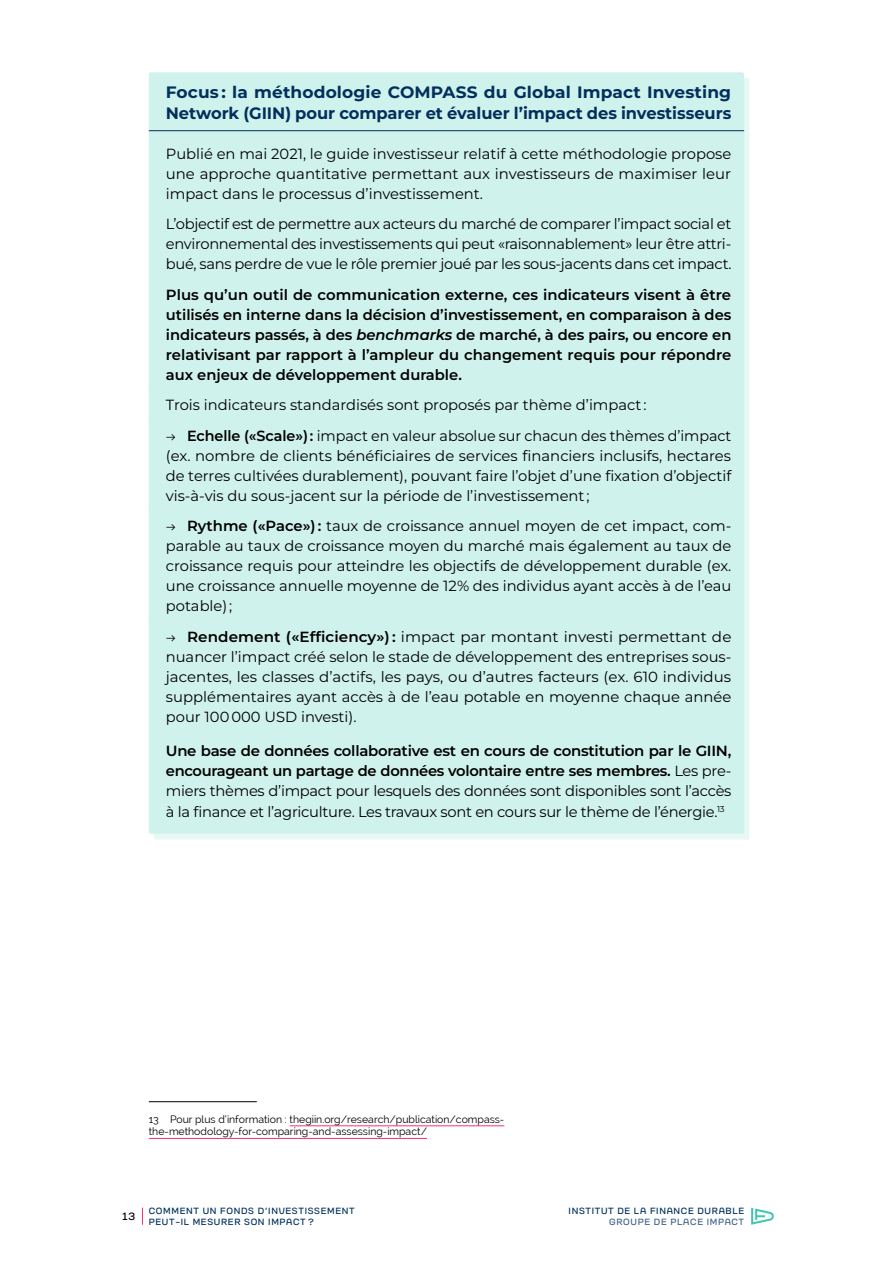
<style>
.page{position:relative;width:893px;height:1263px;background:#fff}
.page>*{position:absolute;margin:0;border:0;box-sizing:border-box;transform-origin:0 0}
.t1{font:700 16.5px/21px "Montserrat";color:#02305d}
.t2{font:14.7px/20px "Montserrat";color:#000;text-align:justify}
.t3{font:600 14.7px/20px "Montserrat";color:#000;text-align:justify}
.t4{font:10.5px/12.6px "Raleway";color:#000}
.t5{font:10.5px "Toroka";color:#000}
.t6{font:9px/10.8px "Toroka";letter-spacing:.075em;color:#02305d}
.t7{font:9px "Toroka";letter-spacing:.075em;color:#416486}
.s1{font-style:italic}
.s2{font-weight:600}
</style>
<div class="page">
<svg style="left:751px;top:1208px;width:23px;height:17px"></svg>
<svg style="left:142px;top:1207px;width:1px;height:18px"></svg>
<div style="left:149px;top:72px;width:595px;height:67px;background:#d0f2ec;border-radius:2px"></div>
<hr style="left:149px;top:130px;width:595px;height:1px;background:#02305d">
<div style="left:149px;top:132px;width:595px;height:83px;background:#d0f2ec;border-radius:2px"></div>
<div style="left:149px;top:202px;width:595px;height:84px;background:#d0f2ec;border-radius:2px"></div>
<div style="left:149px;top:273px;width:595px;height:123px;background:#d0f2ec;border-radius:2px"></div>
<div style="left:149px;top:383px;width:595px;height:44px;background:#d0f2ec;border-radius:2px"></div>
<div style="left:149px;top:414px;width:595px;height:103px;background:#d0f2ec;border-radius:2px"></div>
<div style="left:149px;top:504px;width:595px;height:124px;background:#d0f2ec;border-radius:2px"></div>
<div style="left:149px;top:615px;width:595px;height:123px;background:#d0f2ec;border-radius:2px"></div>
<div style="left:149px;top:729px;width:595px;height:105px;background:#d0f2ec;border-radius:2px"></div>
<hr style="left:149px;top:1101px;width:108px;height:1px;background:#000">
<hr style="left:290px;top:1125px;width:214px;height:1px;background:#f53369">
<hr style="left:149px;top:1138px;width:278px;height:1px;background:#f53369">
<p class="t1" style="left:166px;top:81px;width:567px">Focus : la méthodologie COMPASS du Global Impact Investing<br>Network (GIIN) pour comparer et évaluer l’impact des investisseurs</p>
<p class="t2" style="left:166px;top:143px;width:567px">Publié en mai 2021, le guide investisseur relatif à cette méthodologie propose une approche quantitative permettant aux investisseurs de maximiser leur impact dans le processus d’investissement.</p>
<p class="t2" style="left:166px;top:214px;width:567px">L’objectif est de permettre aux acteurs du marché de comparer l’impact social et environnemental des investissements qui peut «raisonnablement» leur être attri&shy;bué, sans perdre de vue le rôle premier joué par les sous-jacents dans cet impact.</p>
<p class="t3" style="left:166px;top:284px;width:567px">Plus qu’un outil de communication externe, ces indicateurs visent à être utilisés en interne dans la décision d’investissement, en comparaison à des indicateurs passés, à des <span class="s1">benchmarks</span> de marché, à des pairs, ou encore en relativisant par rapport à l’ampleur du changement requis pour répondre aux enjeux de développement durable.</p>
<p class="t2" style="left:187px;top:389px;width:546px;line-height:30.6px;text-indent:-21px">Trois indicateurs standardisés sont proposés par thème d’impact :<br><span class="s2">Echelle («Scale») :</span> impact en valeur absolue sur chacun des thèmes d’impact</p>
<p class="t2" style="left:166px;top:445px;width:567px">(ex. nombre de clients bénéficiaires de services financiers inclusifs, hectares de terres cultivées durablement), pouvant faire l’objet d’une fixation d’objectif vis-à-vis du sous-jacent sur la période de l’investissement ;</p>
<p class="t2" style="left:166px;top:516px;width:567px;text-indent:21px"><span class="s2">Rythme («Pace») :</span> taux de croissance annuel moyen de cet impact, com&shy;parable au taux de croissance moyen du marché mais également au taux de croissance requis pour atteindre les objectifs de développement durable (ex. une croissance annuelle moyenne de 12% des individus ayant accès à de l’eau potable) ;</p>
<p class="t2" style="left:166px;top:626px;width:567px;text-indent:21px"><span class="s2">Rendement («Efficiency») :</span> impact par montant investi permettant de nuancer l’impact créé selon le stade de développement des entreprises sous&shy;jacentes, les classes d’actifs, les pays, ou d’autres facteurs (ex. 610 individus supplémentaires ayant accès à de l’eau potable en moyenne chaque année pour 100 000 USD investi).</p>
<p class="t2" style="left:166px;top:741px;width:567px"><span class="s2">Une base de données collaborative est en cours de constitution par le GIIN, encourageant un partage de données volontaire entre ses membres.</span> Les pre&shy;miers thèmes d’impact pour lesquels des données sont disponibles sont l’accès à la finance et l’agriculture. Les travaux sont en cours sur le thème de l’énergie.<sup>13</sup></p>
<p class="t4" style="left:149px;top:1113px;width:357px">13 Pour plus d’information : thegiin.org/research/publication/compass&shy;the-methodology-for-comparing-and-assessing-impact/</p>
<p class="t5" style="left:122px;top:1208px;width:14px">13</p>
<p class="t6" style="left:149px;top:1204px;width:207px">COMMENT UN FONDS D’INVESTISSEMENT<br>PEUT-IL MESURER SON IMPACT ?</p>
<p class="t6" style="left:569px;top:1204px;width:177px">INSTITUT DE LA FINANCE DURABLE</p>
<p class="t7" style="left:609px;top:1215px;width:137px">GROUPE DE PLACE IMPACT</p>
</div>
